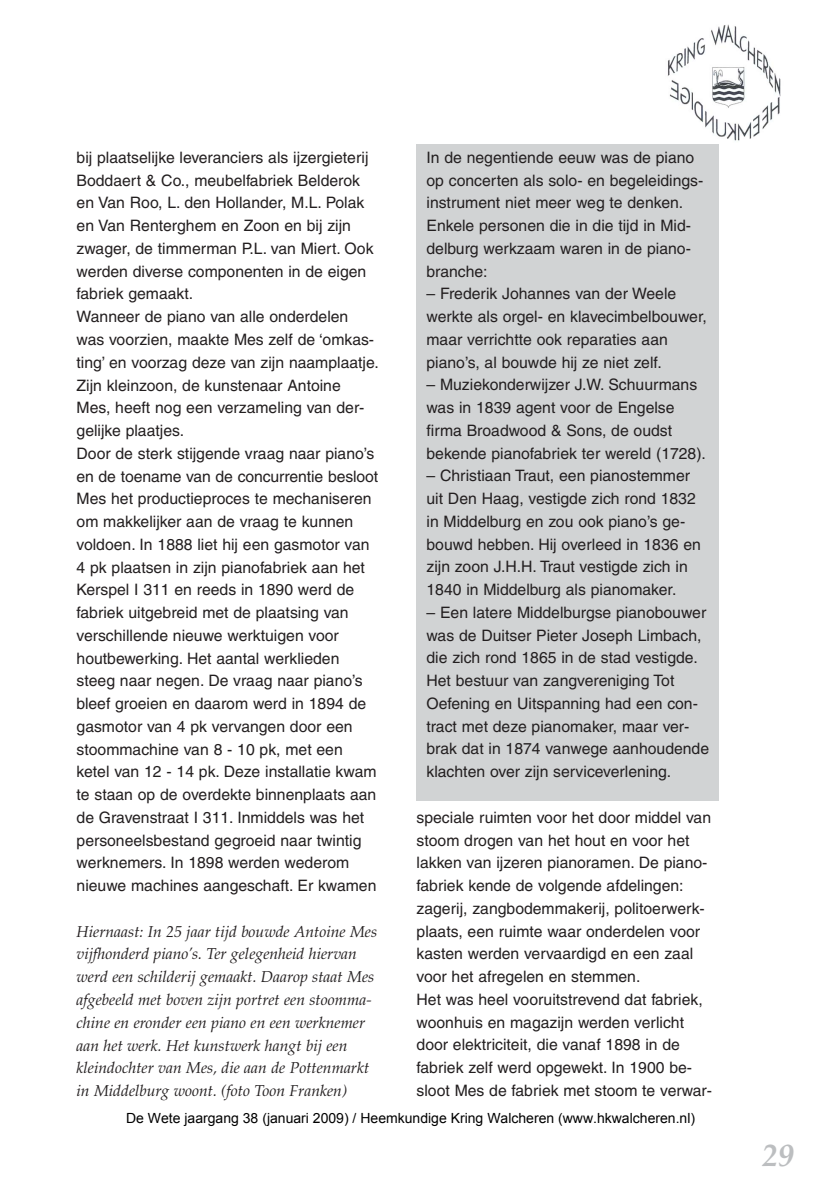
<style>
.page{position:relative;width:819px;height:1191px;background:#fff}
.page>*{position:absolute;margin:0;border:0;box-sizing:border-box;transform-origin:0 0}
.t1{font:italic 700 31.5px "Palatino";color:#bcbec0}
.t2{font:15.75px/22.8px "Helvetica";color:#231f20}
.t3{font:italic 15.75px/22.8px "Palatino";color:#231f20}
.t4{font:14px "Arial";color:#000}
</style>
<div class="page">
<img style="left:667px;top:24px;width:114px;height:117px">
<div style="left:416px;top:144px;width:303px;height:656px;background:#d1d3d4"></div>
<p class="t2" style="left:77px;top:147px;width:304px">bij plaatselijke leveranciers als ijzergieterij Boddaert &amp; Co., meubelfabriek Belderok en Van Roo, L. den Hollander, M.L. Polak en Van Renterghem en Zoon en bij zijn zwager, de timmerman P.L. van Miert. Ook werden diverse componenten in de eigen fabriek gemaakt.<br>Wanneer de piano van alle onderdelen was voorzien, maakte Mes zelf de ‘omkas&shy;ting’ en voorzag deze van zijn naamplaatje.<br>Zijn kleinzoon, de kunstenaar Antoine<br>Mes, heeft nog een verzameling van der&shy;gelijke plaatjes.<br>Door de sterk stijgende vraag naar piano’s en de toename van de concurrentie besloot Mes het productieproces te mechaniseren om makkelijker aan de vraag te kunnen voldoen. In 1888 liet hij een gasmotor van 4 pk plaatsen in zijn pianofabriek aan het Kerspel I 311 en reeds in 1890 werd de fabriek uitgebreid met de plaatsing van verschillende nieuwe werktuigen voor houtbewerking. Het aantal werklieden steeg naar negen. De vraag naar piano’s bleef groeien en daarom werd in 1894 de gasmotor van 4 pk vervangen door een stoommachine van 8 - 10 pk, met een ketel van 12 - 14 pk. Deze installatie kwam te staan op de overdekte binnenplaats aan de Gravenstraat I 311. Inmiddels was het personeelsbestand gegroeid naar twintig werknemers. In 1898 werden wederom nieuwe machines aangeschaft. Er kwamen</p>
<p class="t3" style="left:77px;top:921px;width:302px">Hiernaast: In 25 jaar tijd bouwde Antoine Mes vijfhonderd piano’s. Ter gelegenheid hiervan werd een schilderij gemaakt. Daarop staat Mes afgebeeld met boven zijn portret een stoomma&shy;chine en eronder een piano en een werknemer aan het werk. Het kunstwerk hangt bij een kleindochter van Mes, die aan de Pottenmarkt in Middelburg woont. (foto Toon Franken)</p>
<p class="t2" style="left:426px;top:147px;width:278px">In de negentiende eeuw was de piano op concerten als solo- en begeleidings&shy;instrument niet meer weg te denken.<br>Enkele personen die in die tijd in Mid&shy;delburg werkzaam waren in de piano&shy;branche:</p>
<p class="t2" style="left:426px;top:284px;width:282px">– Frederik Johannes van der Weele werkte als orgel- en klavecimbelbouwer, maar verrichtte ook reparaties aan piano’s, al bouwde hij ze niet zelf.</p>
<p class="t2" style="left:426px;top:375px;width:281px">– Muziekonderwijzer J.W. Schuurmans was in 1839 agent voor de Engelse firma Broadwood &amp; Sons, de oudst bekende pianofabriek ter wereld (1728).</p>
<p class="t2" style="left:426px;top:466px;width:276px">– Christiaan Traut, een pianostemmer uit Den Haag, vestigde zich rond 1832 in Middelburg en zou ook piano’s ge&shy;bouwd hebben. Hij overleed in 1836 en zijn zoon J.H.H. Traut vestigde zich in 1840 in Middelburg als pianomaker.</p>
<p class="t2" style="left:426px;top:602px;width:284px">– Een latere Middelburgse pianobouwer was de Duitser Pieter Joseph Limbach, die zich rond 1865 in de stad vestigde.<br>Het bestuur van zangvereniging Tot Oefening en Uitspanning had een con&shy;tract met deze pianomaker, maar ver&shy;brak dat in 1874 vanwege aanhoudende klachten over zijn serviceverlening.</p>
<p class="t2" style="left:416px;top:807px;width:297px">speciale ruimten voor het door middel van stoom drogen van het hout en voor het lakken van ijzeren pianoramen. De piano&shy;fabriek kende de volgende afdelingen: zagerij, zangbodemmakerij, politoerwerk&shy;plaats, een ruimte waar onderdelen voor kasten werden vervaardigd en een zaal voor het afregelen en stemmen.<br>Het was heel vooruitstrevend dat fabriek, woonhuis en magazijn werden verlicht door elektriciteit, die vanaf 1898 in de fabriek zelf werd opgewekt. In 1900 be&shy;sloot Mes de fabriek met stoom te verwar-</p>
<p class="t4" style="left:126px;top:1109px;width:570px">De Wete jaargang 38 (januari 2009) / Heemkundige Kring Walcheren (www.hkwalcheren.nl)</p>
<h1 class="t1" style="left:762px;top:1143px;width:33px">29</h1>
</div>
